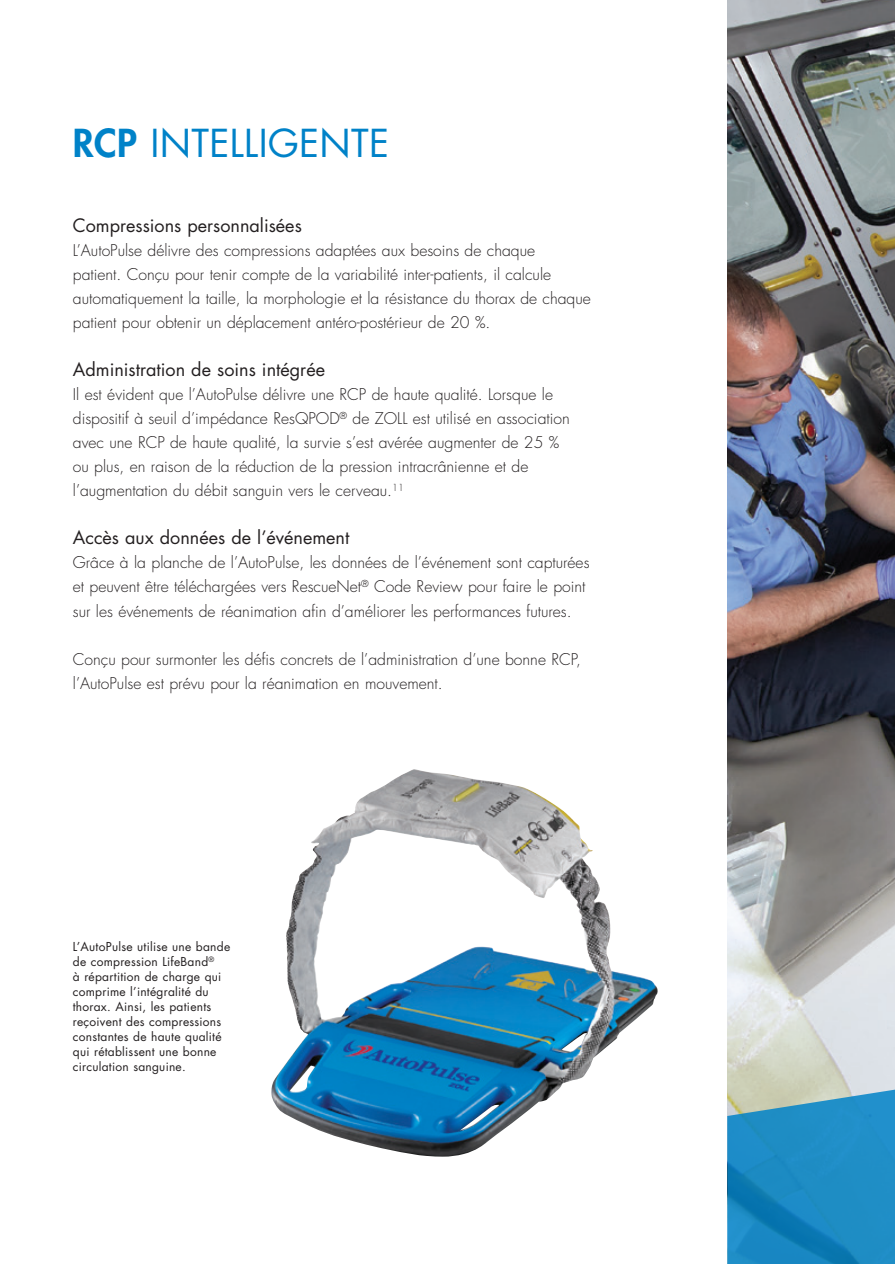
<style>
.page{position:relative;width:895px;height:1264px;background:#fff}
.page>*{position:absolute;margin:0;border:0;box-sizing:border-box;transform-origin:0 0}
.t1{font:37.5px "Futura Std";letter-spacing:.01em;color:#0082c8}
.t2{font:18px "Futura Std";color:#231f20}
.t3{font:300 15.75px/24px "Futura Std";color:#231f20}
.t4{font:12px/15px "Futura Std";letter-spacing:.02em;color:#231f20}
.s1{font-weight:800}
</style>
<div class="page">
<img style="left:727px;top:0;width:168px;height:947px">
<svg style="left:727px;top:947px;width:168px;height:317px;background:#76b0cb"></svg>
<img style="left:271px;top:771px;width:346px;height:385px">
<svg style="left:894px;top:0;width:1px;height:447px"></svg>
<h1 class="t1" style="left:73px;top:119px;width:318px"><span class="s1">RCP</span> INTELLIGENTE</h1>
<p class="t2" style="left:73px;top:214px;width:230px">Compressions personnalisées</p>
<p class="t3" style="left:73px;top:239px;width:519px">L’AutoPulse délivre des compressions adaptées aux besoins de chaque<br>patient. Conçu pour tenir compte de la variabilité inter-patients, il calcule automatiquement la taille, la morphologie et la résistance du thorax de chaque patient pour obtenir un déplacement antéro-postérieur de 20 %.</p>
<p class="t2" style="left:73px;top:358px;width:254px">Administration de soins intégrée</p>
<p class="t3" style="left:73px;top:383px;width:498px">Il est évident que l’AutoPulse délivre une RCP de haute qualité. Lorsque le dispositif à seuil d’impédance ResQPOD<sup>®</sup> de ZOLL est utilisé en association avec une RCP de haute qualité, la survie s’est avérée augmenter de 25 % ou plus, en raison de la réduction de la pression intracrânienne et de l’augmentation du débit sanguin vers le cerveau.<sup>11</sup></p>
<p class="t2" style="left:73px;top:526px;width:278px">Accès aux données de l’événement</p>
<p class="t3" style="left:73px;top:551px;width:518px">Grâce à la planche de l’AutoPulse, les données de l’événement sont capturées et peuvent être téléchargées vers RescueNet<sup>®</sup> Code Review pour faire le point sur les événements de réanimation afin d’améliorer les performances futures.</p>
<p class="t3" style="left:73px;top:647px;width:509px">Conçu pour surmonter les défis concrets de l’administration d’une bonne RCP, l’AutoPulse est prévu pour la réanimation en mouvement.</p>
<p class="t4" style="left:73px;top:939px;width:159px">L’AutoPulse utilise une bande de compression LifeBand<sup>®<br></sup>à répartition de charge qui comprime l’intégralité du thorax. Ainsi, les patients reçoivent des compressions constantes de haute qualité qui rétablissent une bonne circulation sanguine.</p>
</div>
